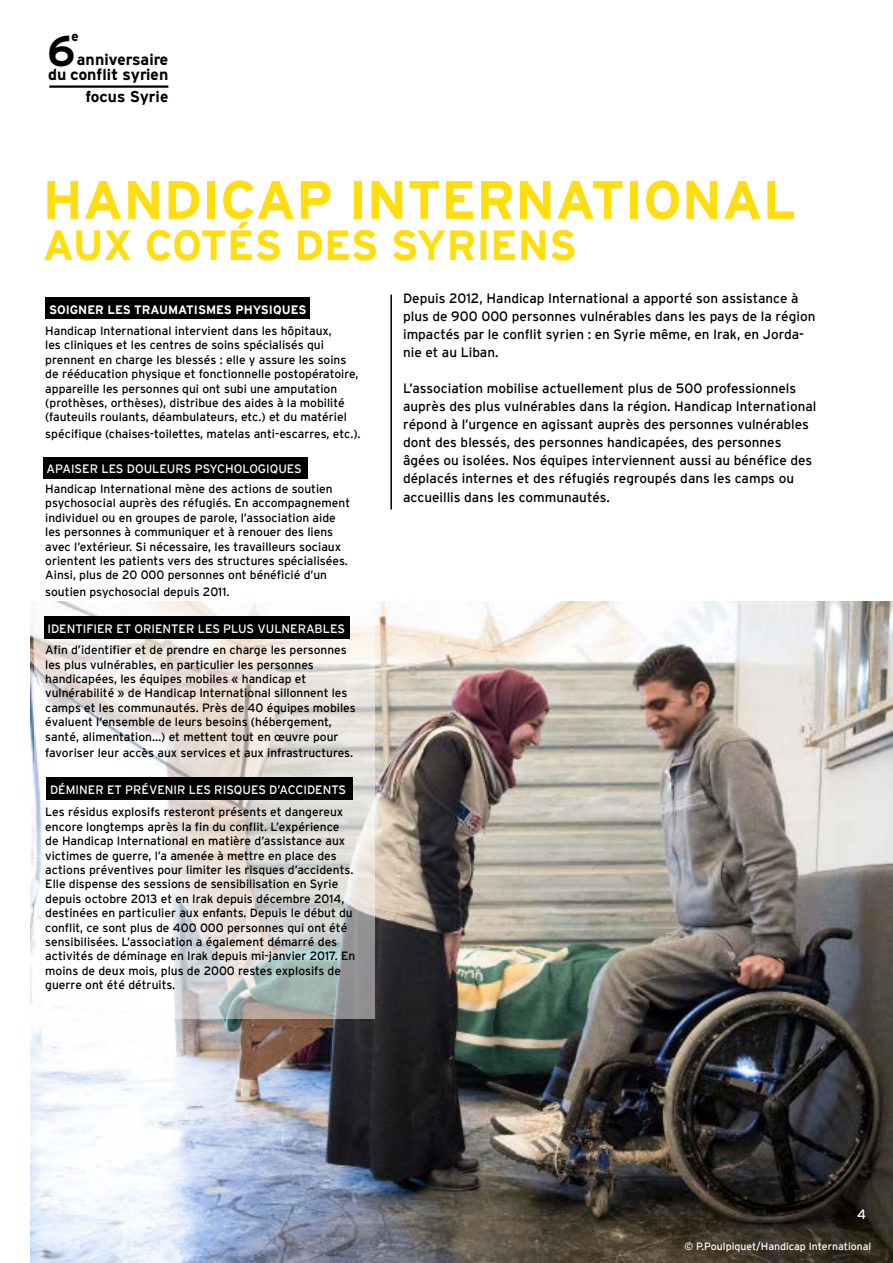
<style>
.page{position:relative;width:893px;height:1263px;background:#fff}
.page>*{position:absolute;margin:0;border:0;box-sizing:border-box;transform-origin:0 0}
.t1{font:700 54px "Interstate";color:#ffdd0e}
.t2{font:45.6px "Hitthe Road";color:#000}
.t3{font:700 42px "Interstate";color:#ffdd0e}
.t4{font:16.8px/15.6px "Hitthe Road";color:#000;text-align:right}
.t5{font:700 15.6px "Interstate";color:#000}
.t6{font:14.4px "Hitthe Road";color:#000}
.t7{font:13.5px/18px "Interstate";color:#000}
.t8{font:13.5px "Interstate";color:#fff}
.t9{font:12.15px "Interstate";color:#fff}
.t10{font:700 12.15px "Interstate";color:#fff}
.t11{font:12px/14.4px "Interstate";color:#000}
.t12{font:10.5px "Interstate";color:#fff}
</style>
<div class="page">
<img style="left:31px;top:602px;width:862px;height:661px">
<svg style="left:34px;top:457px;width:340px;height:561px"></svg>
<div style="left:45px;top:297px;width:265px;height:22px;background:#000"></div>
<div style="left:43px;top:457px;width:264px;height:21px;background:#000"></div>
<div style="left:44px;top:617px;width:306px;height:22px;background:#000"></div>
<div style="left:47px;top:777px;width:306px;height:23px;background:#000"></div>
<hr style="left:390px;top:295px;width:2px;height:214px;background:#000">
<hr style="left:49px;top:85px;width:119px;height:3px;background:#000">
<p class="t6" style="left:71px;top:30px;width:9px">e</p>
<h2 class="t2" style="left:48px;top:31px;width:28px">6</h2>
<h3 class="t4" style="left:48px;top:52px;width:122px">anniversaire<br>du conflit syrien</h3>
<h3 class="t5" style="left:86px;top:87px;width:84px">focus Syrie</h3>
<h1 class="t1" style="left:43px;top:170px;width:755px">HANDICAP INTERNATIONAL</h1>
<h3 class="t3" style="left:43px;top:222px;width:536px">AUX COTÉS DES SYRIENS</h3>
<p class="t7" style="left:403px;top:289px;width:414px">Depuis 2012, Handicap International a apporté son assistance à plus de 900 000 personnes vulnérables dans les pays de la région impactés par le conflit syrien : en Syrie même, en Irak, en Jorda&shy;nie et au Liban.</p>
<p class="t7" style="left:403px;top:379px;width:415px">L’association mobilise actuellement plus de 500 professionnels auprès des plus vulnérables dans la région. Handicap International répond à l’urgence en agissant auprès des personnes vulnérables dont des blessés, des personnes handicapées, des personnes âgées ou isolées. Nos équipes interviennent aussi au bénéfice des déplacés internes et des réfugiés regroupés dans les camps ou</p>
<p class="t7" style="left:403px;top:489px;width:208px">accueillis dans les communautés.</p>
<p class="t10" style="left:49px;top:303px;width:259px">SOIGNER LES TRAUMATISMES PHYSIQUES</p>
<p class="t11" style="left:45px;top:323px;width:315px">Handicap International intervient dans les hôpitaux,<br>les cliniques et les centres de soins spécialisés qui prennent en charge les blessés : elle y assure les soins de rééducation physique et fonctionnelle postopératoire, appareille les personnes qui ont subi une amputation (prothèses, orthèses), distribue des aides à la mobilité (fauteuils roulants, déambulateurs, etc.) et du matériel</p>
<p class="t11" style="left:45px;top:426px;width:317px">spécifique (chaises-toilettes, matelas anti-escarres, etc.).</p>
<p class="t9" style="left:47px;top:462px;width:257px">APAISER LES DOULEURS PSYCHOLOGIQUES</p>
<p class="t11" style="left:45px;top:481px;width:306px">Handicap International mène des actions de soutien psychosocial auprès des réfugiés. En accompagnement individuel ou en groupes de parole, l’association aide les personnes à communiquer et à renouer des liens avec l’extérieur. Si nécessaire, les travailleurs sociaux orientent les patients vers des structures spécialisées.<br>Ainsi, plus de 20 000 personnes ont bénéficié d’un</p>
<p class="t11" style="left:45px;top:584px;width:186px">soutien psychosocial depuis 2011.</p>
<p class="t9" style="left:47px;top:622px;width:299px">IDENTIFIER ET ORIENTER LES PLUS VULNERABLES</p>
<p class="t11" style="left:45px;top:643px;width:312px">Afin d’identifier et de prendre en charge les personnes les plus vulnérables, en particulier les personnes handicapées, les équipes mobiles « handicap et vulnérabilité » de Handicap International sillonnent les camps et les communautés. Près de 40 équipes mobiles évaluent l’ensemble de leurs besoins (hébergement, santé, alimentation…) et mettent tout en œuvre pour</p>
<p class="t11" style="left:45px;top:745px;width:309px">favoriser leur accès aux services et aux infrastructures.</p>
<p class="t9" style="left:50px;top:783px;width:298px">DÉMINER ET PRÉVENIR LES RISQUES D’ACCIDENTS</p>
<p class="t11" style="left:45px;top:805px;width:312px">Les résidus explosifs resteront présents et dangereux encore longtemps après la fin du conflit. L’expérience de Handicap International en matière d’assistance aux victimes de guerre, l’a amenée à mettre en place des actions préventives pour limiter les risques d’accidents.<br>Elle dispense des sessions de sensibilisation en Syrie depuis octobre 2013 et en Irak depuis décembre 2014, destinées en particulier aux enfants. Depuis le début du conflit, ce sont plus de 400 000 personnes qui ont été sensibilisées. L’association a également démarré des activités de déminage en Irak depuis mi-janvier 2017. En moins de deux mois, plus de 2000 restes explosifs de guerre ont été détruits.</p>
<p class="t8" style="left:857px;top:1206px;width:11px">4</p>
<p class="t12" style="left:685px;top:1240px;width:188px">© P.Poulpiquet/Handicap International</p>
</div>
